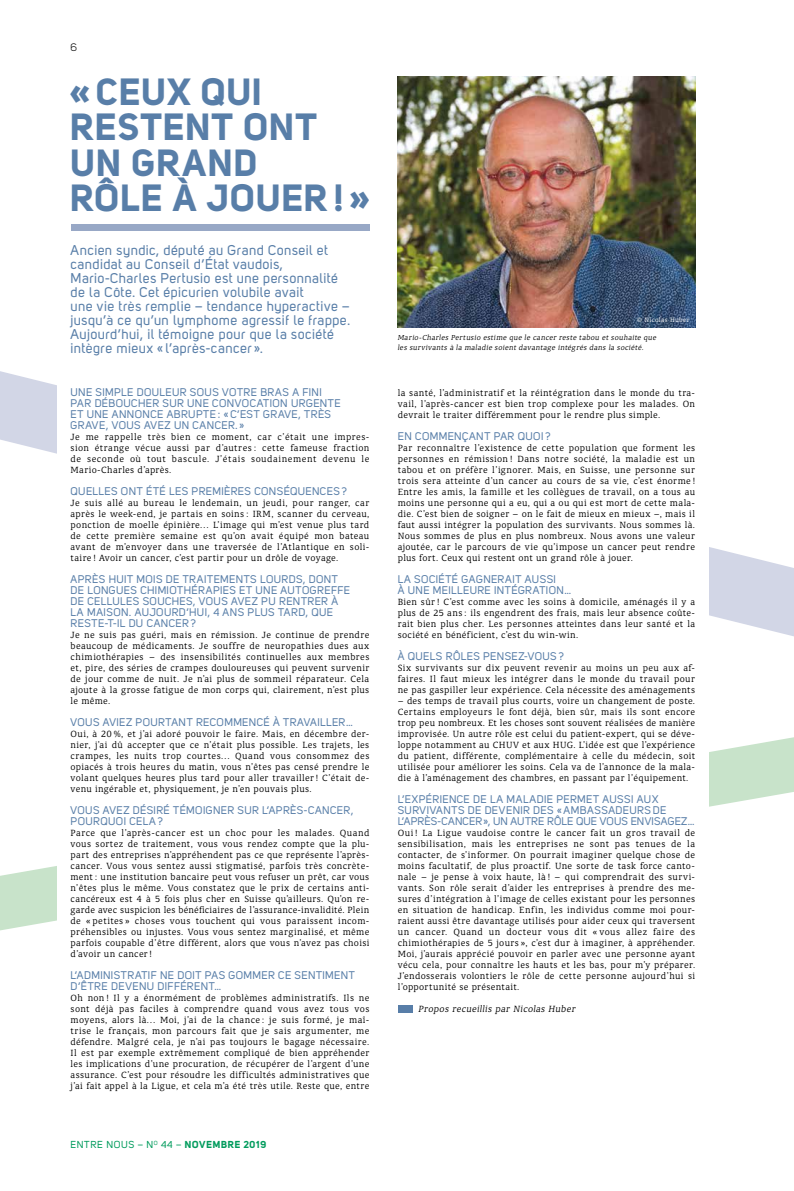
<style>
.page{position:relative;width:794px;height:1191px;background:#fff}
.page>*{position:absolute;margin:0;border:0;box-sizing:border-box;transform-origin:0 0}
.t1{font:37.4px/35.3px "Uni Sans Bold";letter-spacing:.02em;color:#587ea8}
.t2{font:14px/14px "Uni Sans Regular";letter-spacing:.025em;color:#587ea8}
.t3{font:11px/11px "Uni Sans Regular";letter-spacing:.025em;color:#587ea8}
.t4{font:10.6px "Uni Sans Book";color:#000}
.t5{font:300 10px/11px "Classic Xtra Round";letter-spacing:.03em;color:#000;text-align:justify}
.t6{font:italic 300 10px "Classic Xtra Round";letter-spacing:.025em;color:#000}
.t7{font:10px "Uni Sans Regular";letter-spacing:.055em;color:#009b5c}
.t8{font:italic 300 8px/9.6px "Classic Xtra Round";letter-spacing:.03em;color:#000}
.t9{font:300 7px "Classic Xtra Round";letter-spacing:.04em;color:#fff}
.s1{font-family:"Uni Sans Bold"}
</style>
<div class="page">
<svg style="left:0;top:866px;width:57px;height:65px;fill:#c8e3ca"></svg>
<svg style="left:0;top:371px;width:794px;height:436px"></svg>
<div style="left:57px;top:77px;width:652px;height:1032px;background:#fff"></div>
<div style="left:71px;top:224px;width:298px;height:7px;background:#98a8c6"></div>
<div style="left:398px;top:1005px;width:14px;height:7px;background:#587ea8"></div>
<img style="left:398px;top:77px;width:297px;height:250px">
<p class="t4" style="left:71px;top:41px;width:8px">6</p>
<h1 class="t1" style="left:71px;top:73px;width:301px">« CEUX QUI<br>RESTENT ONT<br>UN GRAND<br>RÔLE À JOUER ! »</h1>
<p class="t2" style="left:71px;top:243px;width:281px">Ancien syndic, député au Grand Conseil et candidat au Conseil d’État vaudois, Mario-Charles Pertusio est une personnalité de la Côte. Cet épicurien volubile avait<br>une vie très remplie – tendance hyperactive – jusqu’à ce qu’un lymphome agressif le frappe.<br>Aujourd’hui, il témoigne pour que la société intègre mieux « l’après-cancer ».</p>
<p class="t3" style="left:71px;top:387px;width:272px">UNE SIMPLE DOULEUR SOUS VOTRE BRAS A FINI PAR DÉBOUCHER SUR UNE CONVOCATION URGENTE ET UNE ANNONCE ABRUPTE : « C’EST GRAVE, TRÈS GRAVE, VOUS AVEZ UN CANCER. »</p>
<p class="t5" style="left:71px;top:431px;width:300px">Je me rappelle très bien ce moment, car c’était une impres&shy;sion étrange vécue aussi par d’autres : cette fameuse fraction de seconde où tout bascule. J’étais soudainement devenu le Mario-Charles d’après.</p>
<p class="t3" style="left:71px;top:486px;width:278px">QUELLES ONT ÉTÉ LES PREMIÈRES CONSÉQUENCES ?</p>
<p class="t5" style="left:71px;top:497px;width:300px">Je suis allé au bureau le lendemain, un jeudi, pour ranger, car après le week-end, je partais en soins : IRM, scanner du cerveau, ponction de moelle épinière… L’image qui m’est venue plus tard de cette première semaine est qu’on avait équipé mon bateau avant de m’envoyer dans une traversée de l’Atlantique en soli&shy;taire ! Avoir un cancer, c’est partir pour un drôle de voyage.</p>
<p class="t3" style="left:71px;top:574px;width:281px">APRÈS HUIT MOIS DE TRAITEMENTS LOURDS, DONT DE LONGUES CHIMIOTHÉRAPIES ET UNE AUTOGREFFE DE CELLULES SOUCHES, VOUS AVEZ PU RENTRER À LA MAISON. AUJOURD’HUI, 4 ANS PLUS TARD, QUE RESTE-T-IL DU CANCER ?</p>
<p class="t5" style="left:71px;top:629px;width:300px">Je ne suis pas guéri, mais en rémission. Je continue de prendre beaucoup de médicaments. Je souffre de neuropathies dues aux chimiothérapies – des insensibilités continuelles aux membres et, pire, des séries de crampes douloureuses qui peuvent survenir de jour comme de nuit. Je n’ai plus de sommeil réparateur. Cela ajoute à la grosse fatigue de mon corps qui, clairement, n’est plus le même.</p>
<p class="t3" style="left:71px;top:717px;width:284px">VOUS AVIEZ POURTANT RECOMMENCÉ À TRAVAILLER…</p>
<p class="t5" style="left:71px;top:728px;width:300px">Oui, à 20 %, et j’ai adoré pouvoir le faire. Mais, en décembre der&shy;nier, j’ai dû accepter que ce n’était plus possible. Les trajets, les crampes, les nuits trop courtes… Quand vous consommez des opiacés à trois heures du matin, vous n’êtes pas censé prendre le volant quelques heures plus tard pour aller travailler! C’était de&shy;venu ingérable et, physiquement, je n’en pouvais plus.</p>
<p class="t3" style="left:71px;top:805px;width:284px">VOUS AVEZ DÉSIRÉ TÉMOIGNER SUR L’APRÈS-CANCER,<br>POURQUOI CELA ?</p>
<p class="t5" style="left:71px;top:827px;width:300px">Parce que l’après-cancer est un choc pour les malades. Quand vous sortez de traitement, vous vous rendez compte que la plu&shy;part des entreprises n’appréhendent pas ce que représente l’après&shy;cancer. Vous vous sentez aussi stigmatisé, parfois très concrète&shy;ment : une institution bancaire peut vous refuser un prêt, car vous n’êtes plus le même. Vous constatez que le prix de certains anti&shy;cancéreux est 4 à 5 fois plus cher en Suisse qu’ailleurs. Qu’on re&shy;garde avec suspicion les bénéficiaires de l’assurance-invalidité. Plein de « petites » choses vous touchent qui vous paraissent incom&shy;préhensibles ou injustes. Vous vous sentez marginalisé, et même parfois coupable d’être différent, alors que vous n’avez pas choisi d’avoir un cancer!</p>
<p class="t3" style="left:71px;top:970px;width:286px">L’ADMINISTRATIF NE DOIT PAS GOMMER CE SENTIMENT<br>D’ÊTRE DEVENU DIFFÉRENT…</p>
<p class="t5" style="left:71px;top:992px;width:300px">Oh non ! Il y a énormément de problèmes administratifs. Ils ne sont déjà pas faciles à comprendre quand vous avez tous vos moyens, alors là… Moi, j’ai de la chance : je suis formé, je maî&shy;trise le français, mon parcours fait que je sais argumenter, me défendre. Malgré cela, je n’ai pas toujours le bagage nécessaire.<br>Il est par exemple extrêmement compliqué de bien appréhender les implications d’une procuration, de récupérer de l’argent d’une assurance. C’est pour résoudre les difficultés administratives que j’ai fait appel à la Ligue, et cela m’a été très utile. Reste que, entre</p>
<p class="t7" style="left:71px;top:1139px;width:197px">ENTRE NOUS – N<sup>O</sup> 44 – <span class="s1">NOVEMBRE 2019</span></p>
<p class="t9" style="left:637px;top:316px;width:54px">© Nicolas Huber</p>
<p class="t8" style="left:398px;top:333px;width:260px">Mario-Charles Pertusio estime que le cancer reste tabou et souhaite que les survivants à la maladie soient davantage intégrés dans la société.</p>
<p class="t5" style="left:398px;top:387px;width:299px">la santé, l’administratif et la réintégration dans le monde du tra&shy;vail, l’après-cancer est bien trop complexe pour les malades. On devrait le traiter différemment pour le rendre plus simple.</p>
<p class="t3" style="left:398px;top:431px;width:154px">EN COMMENÇANT PAR QUOI ?</p>
<p class="t5" style="left:398px;top:442px;width:299px">Par reconnaître l’existence de cette population que forment les personnes en rémission ! Dans notre société, la maladie est un tabou et on préfère l’ignorer. Mais, en Suisse, une personne sur trois sera atteinte d’un cancer au cours de sa vie, c’est énorme !<br>Entre les amis, la famille et les collègues de travail, on a tous au moins une personne qui a eu, qui a ou qui est mort de cette mala&shy;die. C’est bien de soigner – on le fait de mieux en mieux –, mais il faut aussi intégrer la population des survivants. Nous sommes là.<br>Nous sommes de plus en plus nombreux. Nous avons une valeur ajoutée, car le parcours de vie qu’impose un cancer peut rendre plus fort. Ceux qui restent ont un grand rôle à jouer.</p>
<p class="t3" style="left:398px;top:574px;width:175px">LA SOCIÉTÉ GAGNERAIT AUSSI<br>À UNE MEILLEURE INTÉGRATION…</p>
<p class="t5" style="left:398px;top:596px;width:299px">Bien sûr! C’est comme avec les soins à domicile, aménagés il y a plus de 25 ans : ils engendrent des frais, mais leur absence coûte&shy;rait bien plus cher. Les personnes atteintes dans leur santé et la société en bénéficient, c’est du win-win.</p>
<p class="t3" style="left:398px;top:651px;width:168px">À QUELS RÔLES PENSEZ-VOUS ?</p>
<p class="t5" style="left:398px;top:662px;width:299px">Six survivants sur dix peuvent revenir au moins un peu aux af&shy;faires. Il faut mieux les intégrer dans le monde du travail pour ne pas gaspiller leur expérience. Cela nécessite des aménagements</p>
<p class="t5" style="left:398px;top:695px;width:299px">– des temps de travail plus courts, voire un changement de poste.<br>Certains employeurs le font déjà, bien sûr, mais ils sont encore trop peu nombreux. Et les choses sont souvent réalisées de manière improvisée. Un autre rôle est celui du patient-expert, qui se déve&shy;loppe notamment au CHUV et aux HUG. L’idée est que l’expérience du patient, différente, complémentaire à celle du médecin, soit utilisée pour améliorer les soins. Cela va de l’annonce de la mala&shy;die à l’aménagement des chambres, en passant par l’équipement.</p>
<p class="t3" style="left:398px;top:794px;width:299px">L’EXPÉRIENCE DE LA MALADIE PERMET AUSSI AUX<br>SURVIVANTS DE DEVENIR DES « AMBASSADEURS DE<br>L’APRÈS-CANCER», UN AUTRE RÔLE QUE VOUS ENVISAGEZ…</p>
<p class="t5" style="left:398px;top:827px;width:299px">Oui ! La Ligue vaudoise contre le cancer fait un gros travail de sensibilisation, mais les entreprises ne sont pas tenues de la contacter, de s’informer. On pourrait imaginer quelque chose de moins facultatif, de plus proactif. Une sorte de task force canto&shy;nale – je pense à voix haute, là ! – qui comprendrait des survi&shy;vants. Son rôle serait d’aider les entreprises à prendre des me&shy;sures d’intégration à l’image de celles existant pour les personnes en situation de handicap. Enfin, les individus comme moi pour&shy;raient aussi être davantage utilisés pour aider ceux qui traversent un cancer. Quand un docteur vous dit « vous allez faire des chimiothérapies de 5 jours », c’est dur à imaginer, à appréhender.<br>Moi, j’aurais apprécié pouvoir en parler avec une personne ayant vécu cela, pour connaître les hauts et les bas, pour m’y préparer.<br>J’endosserais volontiers le rôle de cette personne aujourd’hui si l’opportunité se présentait.</p>
<p class="t6" style="left:418px;top:1003px;width:158px">Propos recueillis par Nicolas Huber</p>
</div>
